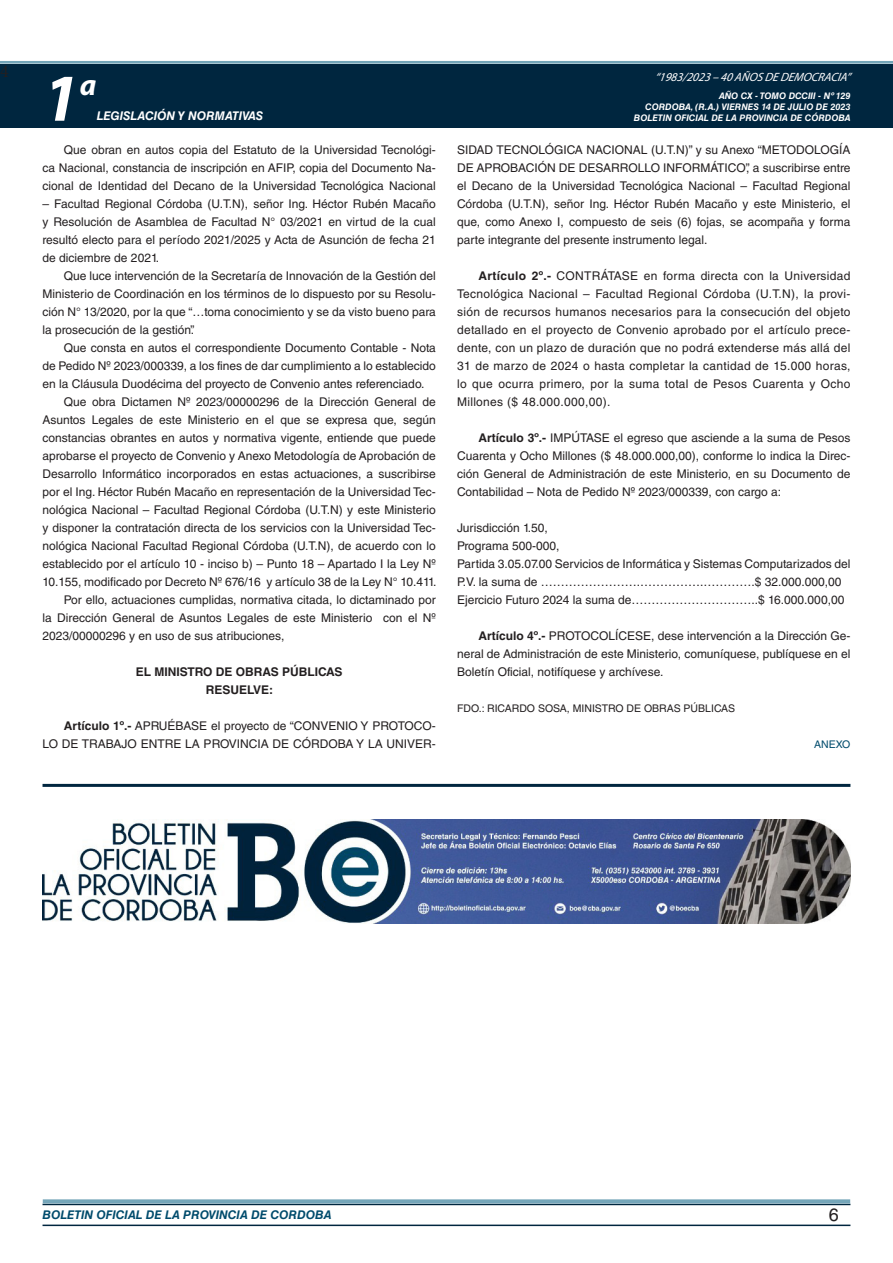
<style>
.page{position:relative;width:893px;height:1263px;background:#fff}
.page>*{position:absolute;margin:0;border:0;box-sizing:border-box;transform-origin:0 0}
.t1{font:italic 700 67.5px "Myriad Pro";color:#fff}
.t2{font:italic 700 30px "Myriad Pro";color:#fff}
.t3{font:18px "Minion Pro";color:#231f20}
.t4{font:18px "Helvetica LT Std";color:#231f20}
.TEXTO_BASE{font:12px/18px "Helvetica LT Std";color:#231f20;text-align:justify}
.t5{font:italic 700 12px "Helvetica LT Std";color:#004b6c}
.RESUELVE{font:700 12px "Helvetica LT Std";color:#231f20}
.t6{font:italic 12px "Myriad Pro";color:#fff}
.t7{font:italic 700 12px "Helvetica LT Std";color:#fff}
.FIRMA{font:10.5px "Helvetica LT Std";color:#231f20}
.ANEXO{font:10.5px "Helvetica LT Std";color:#004b6c}
.t8{font:italic 700 9px/10.8px "Helvetica LT Std";color:#fff;text-align:right}
.s1{font-weight:700}
</style>
<div class="page">
<div style="left:0;top:61px;width:893px;height:6px;background:#fff;opacity:.75"></div>
<div style="left:0;top:64px;width:893px;height:64px;background:#00263f"></div>
<hr style="left:43px;top:1224px;width:807px;height:2px;background:#00263f">
<div style="left:42px;top:1198px;width:809px;height:8px;background:#fff;opacity:.75"></div>
<hr style="left:43px;top:784px;width:807px;height:3px;background:#00263f">
<img style="left:43px;top:820px;width:807px;height:103px">
<h3 class="t3" style="left:0;top:59px;width:10px">4</h3>
<h1 class="t1" style="left:43px;top:54px;width:38px">1</h1>
<h2 class="t2" style="left:80px;top:66px;width:18px">a</h2>
<p class="t7" style="left:97px;top:109px;width:168px">LEGISLACIÓN Y NORMATIVAS</p>
<p class="TEXTO_BASE" style="left:43px;top:141px;width:395px;text-indent:21px">Que obran en autos copia del Estatuto de la Universidad Tecnológi&shy;ca Nacional, constancia de inscripción en AFIP, copia del Documento Na&shy;cional de Identidad del Decano de la Universidad Tecnológica Nacional</p>
<p class="TEXTO_BASE" style="left:43px;top:195px;width:395px">– Facultad Regional Córdoba (U.T.N), señor Ing. Héctor Rubén Macaño y Resolución de Asamblea de Facultad N° 03/2021 en virtud de la cual resultó electo para el período 2021/2025 y Acta de Asunción de fecha 21 de diciembre de 2021.</p>
<p class="TEXTO_BASE" style="left:43px;top:267px;width:395px;text-indent:21px">Que luce intervención de la Secretaría de Innovación de la Gestión del Ministerio de Coordinación en los términos de lo dispuesto por su Resolu&shy;ción N° 13/2020, por la que “…toma conocimiento y se da visto bueno para la prosecución de la gestión”.</p>
<p class="TEXTO_BASE" style="left:43px;top:339px;width:395px;text-indent:21px">Que consta en autos el correspondiente Documento Contable - Nota de Pedido Nº 2023/000339, a los fines de dar cumplimiento a lo establecido en la Cláusula Duodécima del proyecto de Convenio antes referenciado.</p>
<p class="TEXTO_BASE" style="left:43px;top:393px;width:395px;text-indent:21px">Que obra Dictamen Nº 2023/00000296 de la Dirección General de Asuntos Legales de este Ministerio en el que se expresa que, según constancias obrantes en autos y normativa vigente, entiende que puede aprobarse el proyecto de Convenio y Anexo Metodología de Aprobación de Desarrollo Informático incorporados en estas actuaciones, a suscribirse por el Ing. Héctor Rubén Macaño en representación de la Universidad Tec&shy;nológica Nacional – Facultad Regional Córdoba (U.T.N) y este Ministerio y disponer la contratación directa de los servicios con la Universidad Tec&shy;nológica Nacional Facultad Regional Córdoba (U.T.N), de acuerdo con lo establecido por el artículo 10 - inciso b) – Punto 18 – Apartado I la Ley Nº 10.155, modificado por Decreto Nº 676/16 y artículo 38 de la Ley N° 10.411.</p>
<p class="TEXTO_BASE" style="left:43px;top:591px;width:395px;text-indent:21px">Por ello, actuaciones cumplidas, normativa citada, lo dictaminado por la Dirección General de Asuntos Legales de este Ministerio con el Nº 2023/00000296 y en uso de sus atribuciones,</p>
<p class="RESUELVE" style="left:136px;top:664px;width:208px">EL MINISTRO DE OBRAS PÚBLICAS</p>
<p class="RESUELVE" style="left:206px;top:682px;width:69px">RESUELVE:</p>
<p class="TEXTO_BASE" style="left:43px;top:717px;width:395px;text-align:right"><span class="s1">Artículo 1º.-</span> APRUÉBASE el proyecto de “CONVENIO Y PROTOCO-<br>LO DE TRABAJO ENTRE LA PROVINCIA DE CÓRDOBA Y LA UNIVER-</p>
<p class="t6" style="left:655px;top:70px;width:197px">“ 1983/2023 – 40 AÑOS DE DEMOCRACIA”</p>
<p class="t8" style="left:634px;top:91px;width:218px">AÑO CX - TOMO DCCIII - Nº 129<br>CORDOBA, (R.A.) VIERNES 14 DE JULIO DE 2023<br>BOLETIN OFICIAL DE LA PROVINCIA DE CÓRDOBA</p>
<p class="TEXTO_BASE" style="left:457px;top:141px;width:395px">SIDAD TECNOLÓGICA NACIONAL (U.T.N)” y su Anexo “METODOLOGÍA DE APROBACIÓN DE DESARROLLO INFORMÁTICO”, a suscribirse entre el Decano de la Universidad Tecnológica Nacional – Facultad Regional Córdoba (U.T.N), señor Ing. Héctor Rubén Macaño y este Ministerio, el que, como Anexo I, compuesto de seis (6) fojas, se acompaña y forma parte integrante del presente instrumento legal.</p>
<p class="TEXTO_BASE" style="left:457px;top:267px;width:395px;text-indent:21px"><span class="s1">Artículo 2º.-</span> CONTRÁTASE en forma directa con la Universidad Tecnológica Nacional – Facultad Regional Córdoba (U.T.N), la provi&shy;sión de recursos humanos necesarios para la consecución del objeto detallado en el proyecto de Convenio aprobado por el artículo prece&shy;dente, con un plazo de duración que no podrá extenderse más allá del 31 de marzo de 2024 o hasta completar la cantidad de 15.000 horas, lo que ocurra primero, por la suma total de Pesos Cuarenta y Ocho Millones ($ 48.000.000,00).</p>
<p class="TEXTO_BASE" style="left:457px;top:429px;width:395px;text-indent:21px"><span class="s1">Artículo 3º.-</span> IMPÚTASE el egreso que asciende a la suma de Pesos Cuarenta y Ocho Millones ($ 48.000.000,00), conforme lo indica la Direc&shy;ción General de Administración de este Ministerio, en su Documento de Contabilidad – Nota de Pedido Nº 2023/000339, con cargo a:</p>
<p class="TEXTO_BASE" style="left:457px;top:519px;width:92px">Jurisdicción 1.50,</p>
<p class="TEXTO_BASE" style="left:457px;top:537px;width:104px">Programa 500-000,</p>
<p class="TEXTO_BASE" style="left:457px;top:555px;width:395px">Partida 3.05.07.00 Servicios de Informática y Sistemas Computarizados del<br>P.V. la suma de …………………….…………….………….$ 32.000.000,00</p>
<p class="TEXTO_BASE" style="left:457px;top:591px;width:389px">Ejercicio Futuro 2024 la suma de…………………………..$ 16.000.000,00</p>
<p class="TEXTO_BASE" style="left:457px;top:627px;width:395px;text-indent:21px"><span class="s1">Artículo 4º.-</span> PROTOCOLÍCESE, dese intervención a la Dirección Ge&shy;neral de Administración de este Ministerio, comuníquese, publíquese en el Boletín Oficial, notifíquese y archívese.</p>
<p class="FIRMA" style="left:457px;top:702px;width:279px">FDO.: RICARDO SOSA, MINISTRO DE OBRAS PÚBLICAS</p>
<p class="ANEXO" style="left:814px;top:738px;width:38px">ANEXO</p>
<p class="t5" style="left:43px;top:1208px;width:290px">BOLETIN OFICIAL DE LA PROVINCIA DE CORDOBA</p>
<h3 class="t4" style="left:829px;top:1204px;width:12px">6</h3>
</div>
